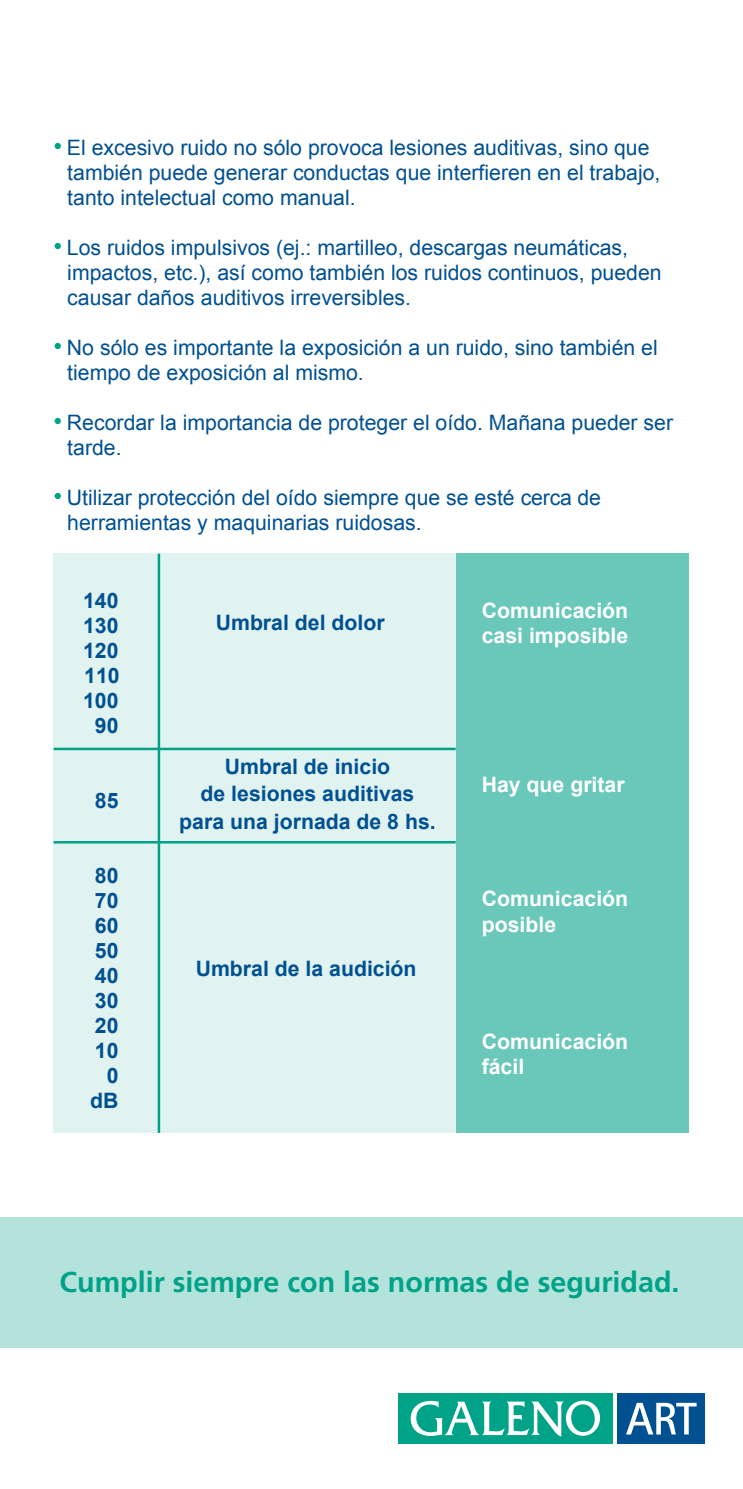
<style>
.page{position:relative;width:743px;height:1489px;background:#fff}
.page>*{position:absolute;margin:0;border:0;box-sizing:border-box;transform-origin:0 0}
.t1{font:700 28.75px "Frutiger";color:#00a288}
.t2{font:21.25px/25px "Arial";color:#005092}
.t3{font:700 21.25px/25px "Arial";color:#005092;text-align:center}
.t4{font:700 21.25px/25.5px "Arial";color:#fff}
.s1{font-size:25px;color:#00a288}
</style>
<div class="page">
<div style="left:0;top:1217px;width:743px;height:130px;background:#b3e3db"></div>
<div style="left:456px;top:553px;width:232px;height:579px;background:#69c8b9"></div>
<div style="left:54px;top:553px;width:402px;height:579px;background:#e0f3f0"></div>
<hr style="left:158px;top:553px;width:2px;height:579px;background:#00a288">
<hr style="left:54px;top:747px;width:401px;height:3px;background:#00a288">
<hr style="left:54px;top:841px;width:401px;height:2px;background:#00a288">
<div style="left:617px;top:1392px;width:87px;height:51px;background:#005092"></div>
<svg style="left:626px;top:1402px;width:70px;height:32px"></svg>
<div style="left:398px;top:1392px;width:215px;height:51px;background:#00a288"></div>
<svg style="left:410px;top:1400px;width:190px;height:36px"></svg>
<p class="t2" style="left:67px;top:135px;width:594px;text-indent:-14px"><span class="s1">•</span> El excesivo ruido no sólo provoca lesiones auditivas, sino que también puede generar conductas que interfieren en el trabajo, tanto intelectual como manual.</p>
<p class="t2" style="left:67px;top:235px;width:596px;text-indent:-14px"><span class="s1">•</span> Los ruidos impulsivos (ej.: martilleo, descargas neumáticas, impactos, etc.), así como también los ruidos continuos, pueden causar daños auditivos irreversibles.</p>
<p class="t2" style="left:67px;top:335px;width:592px;text-indent:-14px"><span class="s1">•</span> No sólo es importante la exposición a un ruido, sino también el tiempo de exposición al mismo.</p>
<p class="t2" style="left:67px;top:410px;width:607px;text-indent:-14px"><span class="s1">•</span> Recordar la importancia de proteger el oído. Mañana pueder ser tarde.</p>
<p class="t2" style="left:67px;top:485px;width:535px;text-indent:-14px"><span class="s1">•</span> Utilizar protección del oído siempre que se esté cerca de herramientas y maquinarias ruidosas.</p>
<p class="t3" style="left:83px;top:589px;width:38px">140<br>130<br>120<br>110<br>100<br>90</p>
<p class="t3" style="left:95px;top:789px;width:25px">85</p>
<p class="t3" style="left:90px;top:864px;width:30px;text-align:right">80<br>70<br>60<br>50<br>40<br>30<br>20<br>10<br>0 dB</p>
<p class="t3" style="left:216px;top:611px;width:170px">Umbral del dolor</p>
<p class="t3" style="left:179px;top:753px;width:258px;line-height:27.5px">Umbral de inicio<br>de lesiones auditivas para una jornada de 8 hs.</p>
<p class="t3" style="left:196px;top:957px;width:222px">Umbral de la audición</p>
<p class="t4" style="left:482px;top:598px;width:148px">Comunicación casi imposible</p>
<p class="t4" style="left:482px;top:772px;width:144px">Hay que gritar</p>
<p class="t4" style="left:482px;top:886px;width:148px">Comunicación posible</p>
<p class="t4" style="left:482px;top:1029px;width:148px">Comunicación fácil</p>
<h1 class="t1" style="left:60px;top:1264px;width:621px">Cumplir siempre con las normas de seguridad.</h1>
</div>
